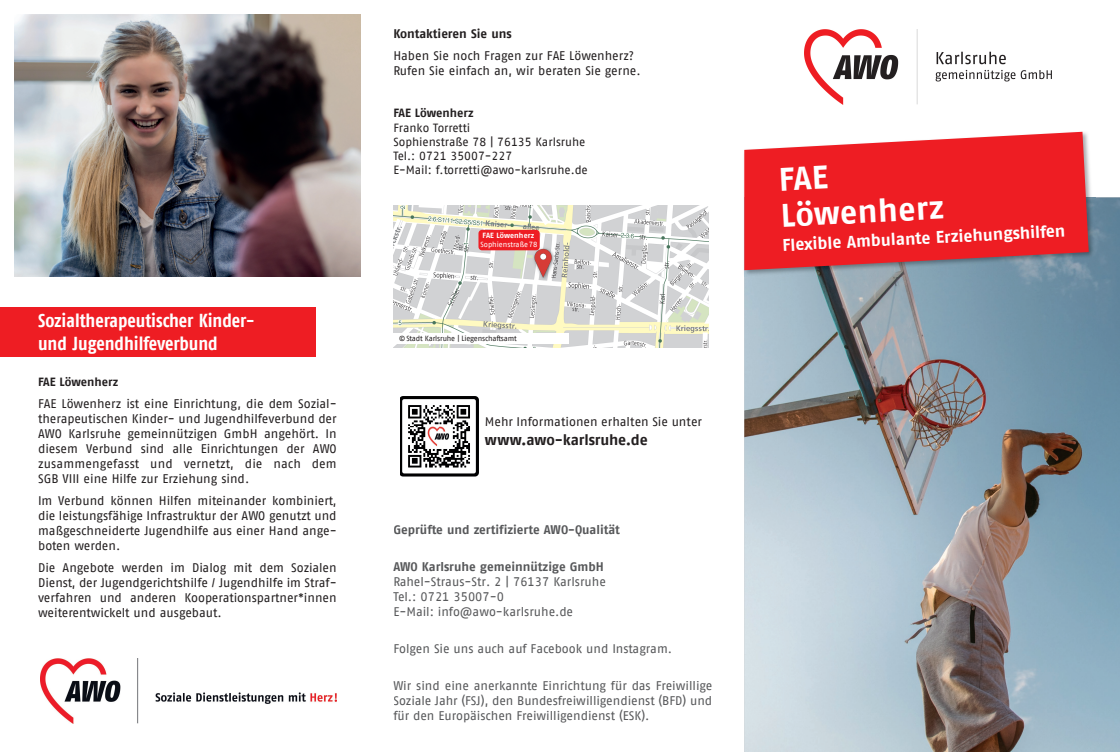
<style>
.page{position:relative;width:1120px;height:752px;background:#fff}
.page>*{position:absolute;margin:0;border:0;box-sizing:border-box;transform-origin:0 0}
.t1{font:700 32.5px/36.2px "AWO Fago Office";color:#fff}
.t2{font:700 18.75px/22.5px "AWO Fago Cond";color:#fff}
.t3{font:700 16.88px "AWO Fago Office";color:#fff}
.t4{font:700 15px "AWO Fago Office";letter-spacing:-.005em;color:#231f20}
.t5{font:12.5px/15px "AWO Fago Office";color:#231f20;text-align:justify}
.t6{font:12.5px/15px "AWO Fago Office";color:#57585a}
.t7{font:700 12.5px "AWO Fago Office";color:#57585a}
.t8{font:700 12.5px "AWO Fago Office";letter-spacing:-.005em;color:#231f20}
.t9{font:11.88px/14.2px "AWO Fago Office";color:#231f20}
.t10{font:700 11.88px "AWO Fago Office";color:#231f20}
.t11{font:7.5px "AWO Fago Office";letter-spacing:-.02em;color:#231f20}
.t12{font:7.5px "AWO Fago Office";color:#fff}
.t13{font:700 7.5px "AWO Fago Office";letter-spacing:.005em;color:#fff}
</style>
<div class="page">
<img style="left:393px;top:205px;width:316px;height:142px">
<img style="left:744px;top:197px;width:376px;height:554px">
<img style="left:744px;top:197px;width:351px;height:79px">
<svg style="left:744px;top:132px;width:344px;height:138px;background:#e63339"></svg>
<img style="left:15px;top:14px;width:345px;height:262px">
<div style="left:0;top:306px;width:315px;height:50px;background:#ee1d23"></div>
<div style="left:478px;top:230px;width:62px;height:20px;background:#ee1d23;border-radius:4px"></div>
<div style="left:393px;top:333px;width:176px;height:11px;background:#fff"></div>
<img style="left:40px;top:658px;width:297px;height:65px">
<img style="left:400px;top:396px;width:79px;height:81px">
<img style="left:804px;top:29px;width:247px;height:76px">
<h2 class="t2" style="left:38px;top:309px;width:218px">Sozialtherapeutischer Kinder&shy;und Jugendhilfeverbund</h2>
<p class="t10" style="left:38px;top:374px;width:82px">FAE Löwenherz</p>
<p class="t5" style="left:38px;top:395px;width:300px">FAE Löwenherz ist eine Einrichtung, die dem Sozial&shy;therapeutischen Kinder- und Jugendhilfeverbund der AWO Karlsruhe gemeinnützigen GmbH angehört. In diesem Verbund sind alle Einrichtungen der AWO zusammengefasst und vernetzt, die nach dem SGB VIII eine Hilfe zur Erziehung sind.</p>
<p class="t5" style="left:38px;top:492px;width:300px">Im Verbund können Hilfen miteinander kombiniert, die leistungsfähige Infrastruktur der AWO genutzt und maßgeschneiderte Jugendhilfe aus einer Hand ange&shy;boten werden.</p>
<p class="t5" style="left:38px;top:559px;width:300px">Die Angebote werden im Dialog mit dem Sozialen Dienst, der Jugendgerichtshilfe / Jugendhilfe im Straf&shy;verfahren und anderen Kooperationspartner*innen weiterentwickelt und ausgebaut.</p>
<p class="t8" style="left:393px;top:26px;width:120px">Kontaktieren Sie uns</p>
<p class="t5" style="left:393px;top:48px;width:249px">Haben Sie noch Fragen zur FAE Löwenherz?<br>Rufen Sie einfach an, wir beraten Sie gerne.</p>
<p class="t10" style="left:393px;top:106px;width:82px">FAE Löwenherz</p>
<p class="t9" style="left:393px;top:120px;width:196px">Franko Torretti<br>Sophienstraße 78 | 76135 Karlsruhe<br>Tel.: 0721 35007-227<br>E-Mail: f.torretti@awo-karlsruhe.de</p>
<p class="t13" style="left:482px;top:231px;width:53px">FAE Löwenherz</p>
<p class="t12" style="left:480px;top:240px;width:58px">Sophienstraße78</p>
<p class="t11" style="left:399px;top:334px;width:119px">© Stadt Karlsruhe | Liegenschaftsamt</p>
<p class="t5" style="left:485px;top:414px;width:219px">Mehr Informationen erhalten Sie unter</p>
<p class="t4" style="left:485px;top:430px;width:164px">www.awo-karlsruhe.de</p>
<p class="t7" style="left:393px;top:522px;width:228px">Geprüfte und zertifizierte AWO-Qualität</p>
<p class="t7" style="left:393px;top:559px;width:212px">AWO Karlsruhe gemeinnützige GmbH</p>
<p class="t6" style="left:393px;top:573px;width:214px">Rahel-Straus-Str. 2 | 76137 Karlsruhe<br>Tel.: 0721 35007-0<br>E-Mail: info@awo-karlsruhe.de</p>
<p class="t6" style="left:393px;top:640px;width:280px">Folgen Sie uns auch auf Facebook und Instagram.</p>
<p class="t6" style="left:393px;top:677px;width:320px;text-align:justify">Wir sind eine anerkannte Einrichtung für das Freiwillige Soziale Jahr (FSJ), den Bundesfreiwilligendienst (BFD) und für den Europäischen Freiwilligendienst (ESK).</p>
<h1 class="t1" style="left:778px;top:161px;width:165px;rotate:-3deg">FAE<br>Löwenherz</h1>
<h3 class="t3" style="left:782px;top:235px;width:285px;rotate:-3deg">Flexible Ambulante Erziehungshilfen</h3>
</div>
